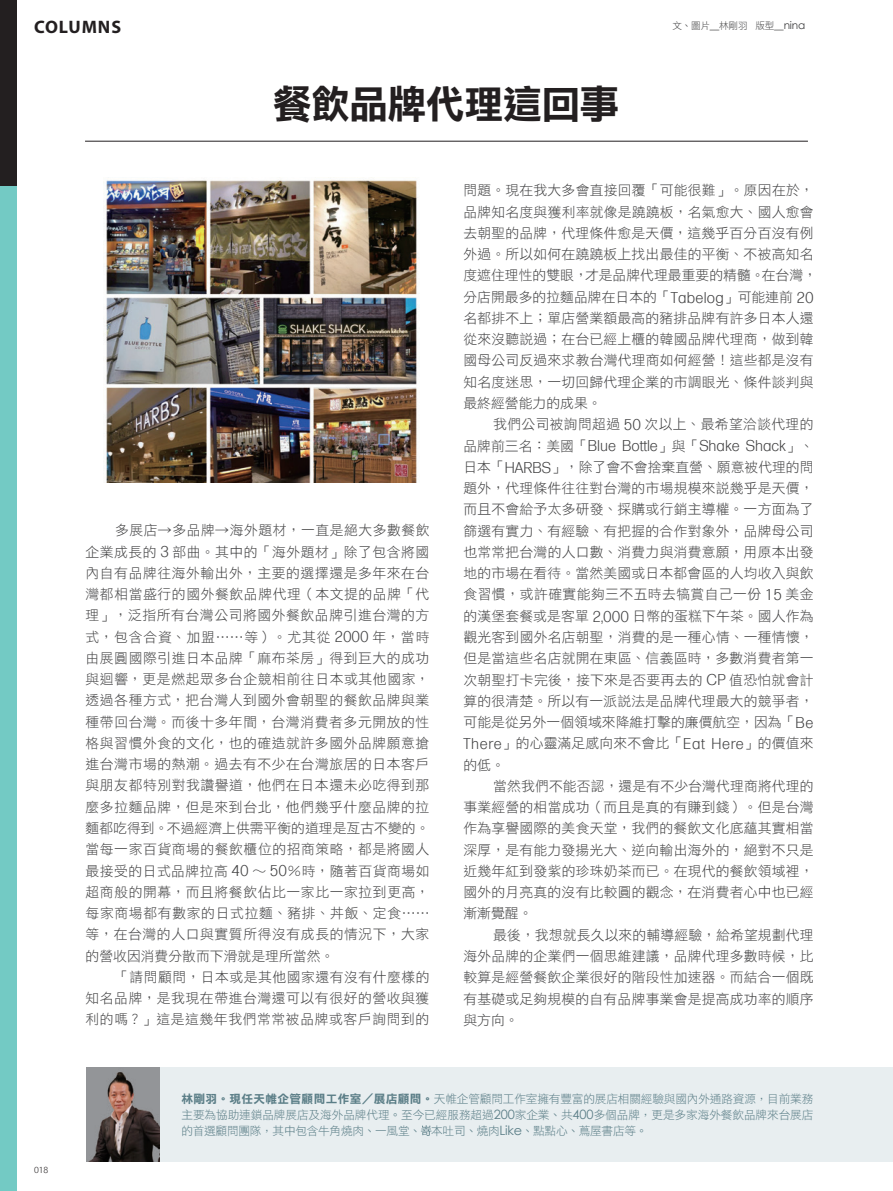
<style>
.page{position:relative;width:893px;height:1191px;background:#fff}
.page>*{position:absolute;margin:0;border:0;box-sizing:border-box;transform-origin:0 0}
.t1{font:39.3px "DF Li Hei Std W7";letter-spacing:-.025em;color:#231f20}
.t2{font:700 18px "Myriad Pro";letter-spacing:.05em;color:#231f20}
.t3{font:300 15.15px "Formula";color:#3e3e3f}
.t4{font:13.8px/21.3px "DF Hei Std W3";letter-spacing:.015em;color:#3e3e3f;text-align:justify}
.t5{font:11.7px/15.9px "DF Li Hei Std W3";letter-spacing:-.025em;color:#5b7e87;text-align:justify}
.t6{font:9.6px "DF Li Hei Std W3";letter-spacing:-.02em;color:#3e3e3f}
.t7{font:300 8.55px "Formula";color:#231f20}
.s1{font-family:"Century Gothic";font-size:10.5px}
.s2{font-family:"Formula";font-weight:300;font-size:15.15px}
.s3{font-family:"DF Hei Std W3";font-weight:400;font-size:13.8px}
.s4{font-family:"DF Li Hei Std W7"}
.s5{font-family:"Century Gothic";font-size:12.9px}
</style>
<div class="page">
<div style="left:0;top:130px;width:17px;height:1061px;background:#73cac4"></div>
<div style="left:0;top:0;width:17px;height:186px;background:#231f20"></div>
<div style="left:115px;top:1067px;width:778px;height:94px;background:#e8eef0"></div>
<hr style="left:85px;top:141px;width:723px;height:1px;background:#231f20">
<svg style="left:421px;top:1125px;width:10px;height:10px"></svg>
<img style="left:87px;top:1067px;width:72px;height:94px">
<img style="left:106px;top:180px;width:312px;height:303px">
<h2 class="t2" style="left:34px;top:16px;width:89px">COLUMNS</h2>
<h1 class="t1" style="left:273px;top:82px;width:348px">餐飲品牌代理這回事</h1>
<p class="t6" style="left:672px;top:21px;width:134px">文、圖片＿林剛羽 版型＿<span class="s1">nina</span></p>
<p class="t4" style="left:86px;top:519px;width:346px;text-indent:30px">多展店→多品牌→海外題材，一直是絕大多數餐飲企業成長的 <span class="s2">3</span> 部曲。其中的「海外題材」除了包含將國內自有品牌往海外輸出外，主要的選擇還是多年來在台灣都相當盛行的國外餐飲品牌代理（本文提的品牌「代理」，泛指所有台灣公司將國外餐飲品牌引進台灣的方式，包含合資、加盟⋯⋯等）。尤其從 <span class="s2">2000</span> 年，當時由展圓國際引進日本品牌「麻布茶房」得到巨大的成功與迴響，更是燃起眾多台企競相前往日本或其他國家，透過各種方式，把台灣人到國外會朝聖的餐飲品牌與業種帶回台灣。而後十多年間，台灣消費者多元開放的性格與習慣外食的文化，也的確造就許多國外品牌願意搶進台灣市場的熱潮。過去有不少在台灣旅居的日本客戶與朋友都特別對我讚譽道，他們在日本還未必吃得到那麼多拉麵品牌，但是來到台北，他們幾乎什麼品牌的拉麵都吃得到。不過經濟上供需平衡的道理是亙古不變的。當每一家百貨商場的餐飲櫃位的招商策略，都是將國人最接受的日式品牌拉高 <span class="s2">40</span> ∼ <span class="s2">50</span>％時，隨著百貨商場如超商般的開幕，而且將餐飲佔比一家比一家拉到更高，每家商場都有數家的日式拉麵、豬排、丼飯、定食⋯⋯等，在台灣的人口與實質所得沒有成長的情況下，大家的營收因消費分散而下滑就是理所當然。</p>
<p class="t4" style="left:86px;top:966px;width:346px;text-indent:30px">「請問顧問，日本或是其他國家還有沒有什麼樣的知名品牌，是我現在帶進台灣還可以有很好的營收與獲利的嗎？」這是這幾年我們常常被品牌或客戶詢問到的</p>
<p class="t4" style="left:463px;top:179px;width:355px;text-align:left">問題。現在我大多會直接回覆「可能很難」。原因在於，品牌知名度與獲利率就像是蹺蹺板，名氣愈大、國人愈會去朝聖的品牌，代理條件愈是天價，這幾乎百分百沒有例外過。所以如何在蹺蹺板上找出最佳的平衡、不被高知名度遮住理性的雙眼，才是品牌代理最重要的精髓。在台灣，分店開最多的拉麵品牌在日本的「<span class="s2">Tabelog</span>」可能連前 <span class="s2">20</span>名都排不上；單店營業額最高的豬排品牌有許多日本人還從來沒聽說過；在台已經上櫃的韓國品牌代理商，做到韓國母公司反過來求教台灣代理商如何經營！這些都是沒有知名度迷思，一切回歸代理企業的市調眼光、條件談判與最終經營能力的成果。</p>
<p class="t4" style="left:493px;top:413px;width:322px">我們公司被詢問超過 <span class="s2">50</span> 次以上、最希望洽談代理的</p>
<p class="t3" style="left:463px;top:437px;width:352px"><span class="s3">品牌前三名：美國「</span>Blue Bottle<span class="s3">」與「</span>Shake Shack<span class="s3">」、</span></p>
<p class="t4" style="left:463px;top:456px;width:352px">日本「<span class="s2">HARBS</span>」，除了會不會捨棄直營、願意被代理的問題外，代理條件往往對台灣的市場規模來說幾乎是天價，而且不會給予太多研發、採購或行銷主導權。一方面為了篩選有實力、有經驗、有把握的合作對象外，品牌母公司也常常把台灣的人口數、消費力與消費意願，用原本出發地的市場在看待。當然美國或日本都會區的人均收入與飲食習慣，或許確實能夠三不五時去犒賞自己一份 <span class="s2">15</span> 美金的漢堡套餐或是客單 <span class="s2">2,000</span> 日幣的蛋糕下午茶。國人作為觀光客到國外名店朝聖，消費的是一種心情、一種情懷，但是當這些名店就開在東區、信義區時，多數消費者第一次朝聖打卡完後，接下來是否要再去的 <span class="s2">CP</span> 值恐怕就會計算的很清楚。所以有一派說法是品牌代理最大的競爭者，可能是從另外一個領域來降維打擊的廉價航空，因為「<span class="s2">Be There</span>」的心靈滿足感向來不會比「<span class="s2">Eat Here</span>」的價值來的低。</p>
<p class="t4" style="left:463px;top:775px;width:352px;text-indent:30px">當然我們不能否認，還是有不少台灣代理商將代理的事業經營的相當成功（而且是真的有賺到錢）。但是台灣作為享譽國際的美食天堂，我們的餐飲文化底蘊其實相當深厚，是有能力發揚光大、逆向輸出海外的，絕對不只是近幾年紅到發紫的珍珠奶茶而已。在現代的餐飲領域裡，國外的月亮真的沒有比較圓的觀念，在消費者心中也已經漸漸覺醒。</p>
<p class="t4" style="left:463px;top:924px;width:352px;text-indent:30px">最後，我想就長久以來的輔導經驗，給希望規劃代理海外品牌的企業們一個思維建議，品牌代理多數時候，比較算是經營餐飲企業很好的階段性加速器。而結合一個既有基礎或足夠規模的自有品牌事業會是提高成功率的順序與方向。</p>
<p class="t7" style="left:34px;top:1164px;width:16px">018</p>
<p class="t5" style="left:181px;top:1090px;width:634px"><span class="s4">林剛羽。現任天帷企管顧問工作室／展店顧問。</span>天帷企管顧問工作室擁有豐富的展店相關經驗與國內外通路資源，目前業務主要為協助連鎖品牌展店及海外品牌代理。至今已經服務超過<span class="s5">200</span>家企業、共<span class="s5">400</span>多個品牌，更是多家海外餐飲品牌來台展店的首選顧問團隊，其中包含牛角燒肉、一風堂、 本吐司、燒肉<span class="s5">Like</span>、點點心、蔦屋書店等。</p>
</div>
